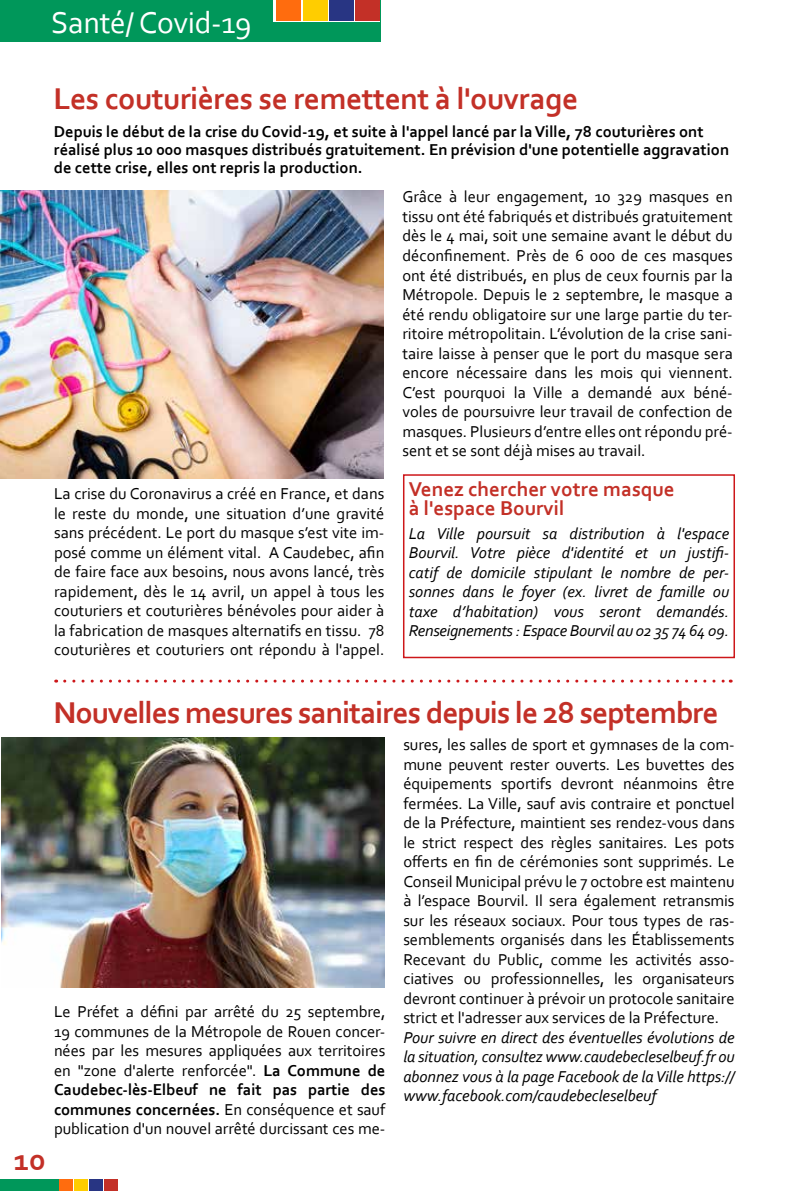
<style>
.page{position:relative;width:787px;height:1191px;background:#fff}
.page>*{position:absolute;margin:0;border:0;box-sizing:border-box;transform-origin:0 0}
.t1{font:700 31.5px "Corbel";letter-spacing:-.03em;color:#c33027}
.t2{font:31.5px "Corbel";letter-spacing:-.01em;color:#fff}
.t3{font:700 21px/19.5px "Corbel";color:#c33027}
.t4{font:16.5px/19.5px "Corbel";letter-spacing:-.005em;color:#000;text-align:justify}
.t5{font:italic 16.5px/19.5px "Corbel";letter-spacing:-.005em;color:#000;text-align:justify}
.t6{font:700 16.5px/18px "Corbel";color:#000}
.s1{font-weight:700}
</style>
<div class="page">
<div style="left:0;top:0;width:380px;height:42px;background:#00975a"></div>
<svg style="left:273px;top:0;width:107px;height:22px"></svg>
<div style="left:276px;top:0;width:24px;height:20px;background:#ff6c0e"></div>
<div style="left:330px;top:0;width:24px;height:20px;background:#283583"></div>
<div style="left:303px;top:0;width:24px;height:20px;background:#ffcd00"></div>
<div style="left:356px;top:0;width:24px;height:20px;background:#c33027"></div>
<div style="left:0;top:1179px;width:58px;height:12px;background:#00975a"></div>
<div style="left:59px;top:1179px;width:14px;height:12px;background:#ff6c0e"></div>
<div style="left:89px;top:1179px;width:14px;height:12px;background:#283583"></div>
<div style="left:74px;top:1179px;width:14px;height:12px;background:#ffcd00"></div>
<div style="left:104px;top:1179px;width:14px;height:12px;background:#c33027"></div>
<svg style="left:65px;top:679px;width:666px;height:3px"></svg>
<img style="left:0;top:190px;width:384px;height:288px">
<img style="left:1px;top:738px;width:383px;height:250px">
<div style="left:403px;top:474px;width:332px;height:184px;border:2px solid #cd171a"></div>
<h1 class="t2" style="left:51px;top:3px;width:202px">Santé/ Covid-19</h1>
<h1 class="t1" style="left:54px;top:78px;width:526px">Les couturières se remettent à l'ouvrage</h1>
<p class="t6" style="left:54px;top:122px;width:677px">Depuis le début de la crise du Covid-19, et suite à l'appel lancé par la Ville, 78 couturières ont réalisé plus 10 000 masques distribués gratuitement. En prévision d'une potentielle aggravation de cette crise, elles ont repris la production.</p>
<p class="t4" style="left:54px;top:483px;width:332px">La crise du Coronavirus a créé en France, et dans le reste du monde, une situation d’une gravité sans précédent. Le port du masque s’est vite im&shy;posé comme un élément vital. A Caudebec, afin de faire face aux besoins, nous avons lancé, très rapidement, dès le 14 avril, un appel à tous les couturiers et couturières bénévoles pour aider à la fabrication de masques alternatifs en tissu. 78 couturières et couturiers ont répondu à l'appel.</p>
<p class="t4" style="left:402px;top:187px;width:332px">Grâce à leur engagement, 10 329 masques en tissu ont été fabriqués et distribués gratuitement dès le 4 mai, soit une semaine avant le début du déconfinement. Près de 6 000 de ces masques ont été distribués, en plus de ceux fournis par la Métropole. Depuis le 2 septembre, le masque a été rendu obligatoire sur une large partie du ter&shy;ritoire métropolitain. L’évolution de la crise sani&shy;taire laisse à penser que le port du masque sera encore nécessaire dans les mois qui viennent.<br>C’est pourquoi la Ville a demandé aux béné&shy;voles de poursuivre leur travail de confection de masques. Plusieurs d’entre elles ont répondu pré&shy;sent et se sont déjà mises au travail.</p>
<p class="t3" style="left:409px;top:478px;width:267px">Venez chercher votre masque à l'espace Bourvil</p>
<p class="t5" style="left:409px;top:523px;width:322px">La Ville poursuit sa distribution à l'espace Bourvil. Votre pièce d'identité et un justifi&shy;catif de domicile stipulant le nombre de per&shy;sonnes dans le foyer (ex. livret de famille ou taxe d’habitation) vous seront demandés.<br>Renseignements : Espace Bourvil au 02 35 74 64 09.</p>
<h1 class="t1" style="left:14px;top:1140px;width:33px">10</h1>
<h1 class="t1" style="left:53px;top:693px;width:666px">Nouvelles mesures sanitaires depuis le 28 septembre</h1>
<p class="t4" style="left:54px;top:1001px;width:333px">Le Préfet a défini par arrêté du 25 septembre, 19 communes de la Métropole de Rouen concer&shy;nées par les mesures appliquées aux territoires en "zone d'alerte renforcée". <span class="s1">La Commune de Caudebec-lès-Elbeuf ne fait pas partie des communes concernées.</span> En conséquence et sauf publication d'un nouvel arrêté durcissant ces me-</p>
<p class="t4" style="left:403px;top:734px;width:333px">sures, les salles de sport et gymnases de la com&shy;mune peuvent rester ouverts. Les buvettes des équipements sportifs devront néanmoins être fermées. La Ville, sauf avis contraire et ponctuel de la Préfecture, maintient ses rendez-vous dans le strict respect des règles sanitaires. Les pots offerts en fin de cérémonies sont supprimés. Le Conseil Municipal prévu le 7 octobre est maintenu à l’espace Bourvil. Il sera également retransmis sur les réseaux sociaux. Pour tous types de ras&shy;semblements organisés dans les Établissements Recevant du Public, comme les activités asso&shy;ciatives ou professionnelles, les organisateurs devront continuer à prévoir un protocole sanitaire strict et l'adresser aux services de la Préfecture.</p>
<p class="t5" style="left:403px;top:1027px;width:333px">Pour suivre en direct des éventuelles évolutions de la situation, consultez www.caudebecleselbeuf.fr ou abonnez vous à la page Facebook de la Ville https:// www.facebook.com/caudebecleselbeuf</p>
</div>
